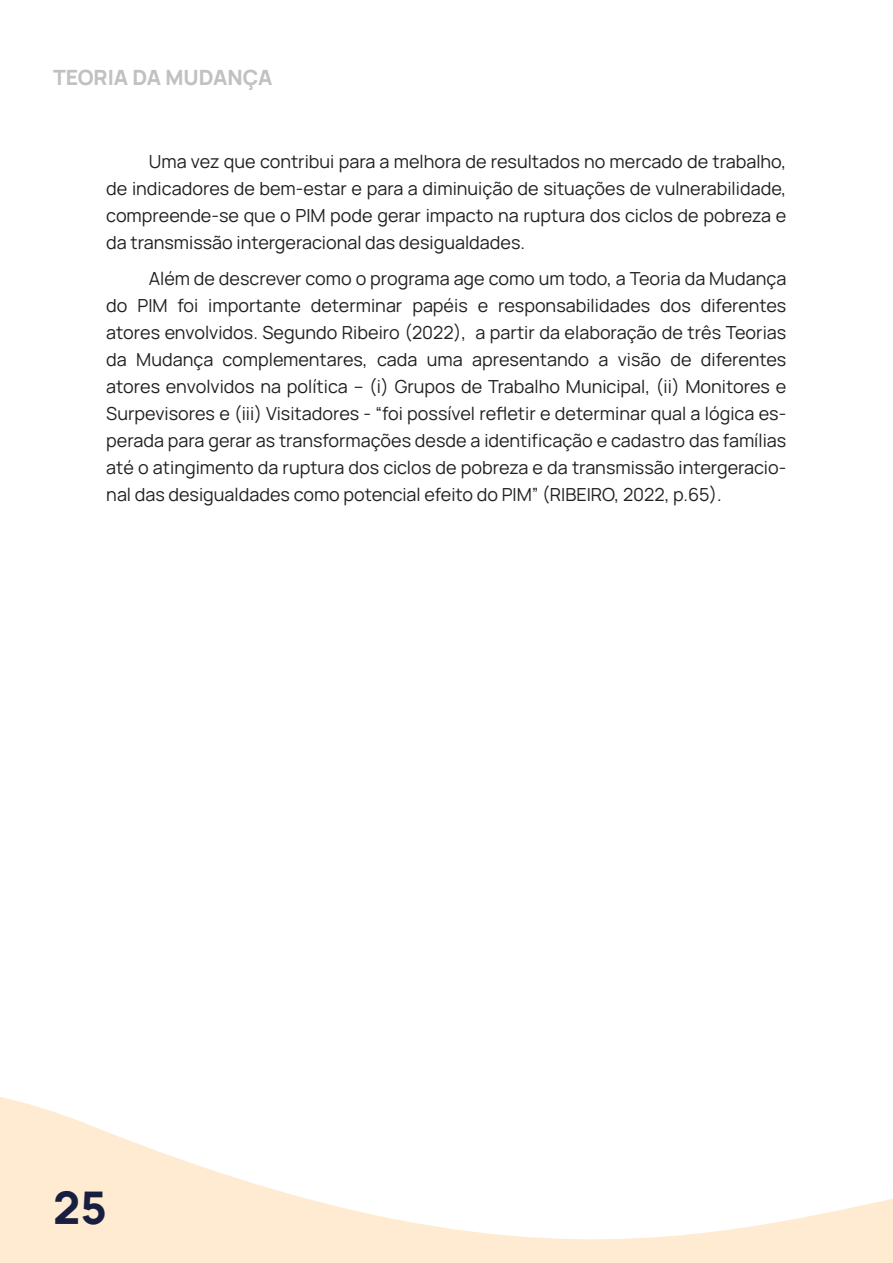
<style>
.page{position:relative;width:893px;height:1263px;background:#fff}
.page>*{position:absolute;margin:0;border:0;box-sizing:border-box;transform-origin:0 0}
.t1{font:200 45px "Manrope";color:#181e3f}
.t2{font:200 21px "Manrope";color:#c0c2c1}
.t3{font:200 18px/27px "Manrope";color:#231f20;text-align:justify}
</style>
<div class="page">
<svg style="left:0;top:1097px;width:893px;height:166px"></svg>
<p class="t2" style="left:53px;top:63px;width:221px">TEORIA DA MUDANÇA</p>
<p class="t3" style="left:106px;top:147px;width:682px;text-indent:43px">Uma vez que contribui para a melhora de resultados no mercado de trabalho, de indicadores de bem-estar e para a diminuição de situações de vulnerabilidade, compreende-se que o PIM pode gerar impacto na ruptura dos ciclos de pobreza e da transmissão intergeracional das desigualdades.</p>
<p class="t3" style="left:106px;top:264px;width:682px;text-indent:43px">Além de descrever como o programa age como um todo, a Teoria da Mudança do PIM foi importante determinar papéis e responsabilidades dos diferentes atores envolvidos. Segundo Ribeiro (2022), a partir da elaboração de três Teorias da Mudança complementares, cada uma apresentando a visão de diferentes atores envolvidos na política – (i) Grupos de Trabalho Municipal, (ii) Monitores e Surpevisores e (iii) Visitadores - “foi possível refletir e determinar qual a lógica es&shy;perada para gerar as transformações desde a identificação e cadastro das famílias até o atingimento da ruptura dos ciclos de pobreza e da transmissão intergeracio&shy;nal das desigualdades como potencial efeito do PIM” (RIBEIRO, 2022, p.65).</p>
<h1 class="t1" style="left:53px;top:1176px;width:55px">25</h1>
</div>
